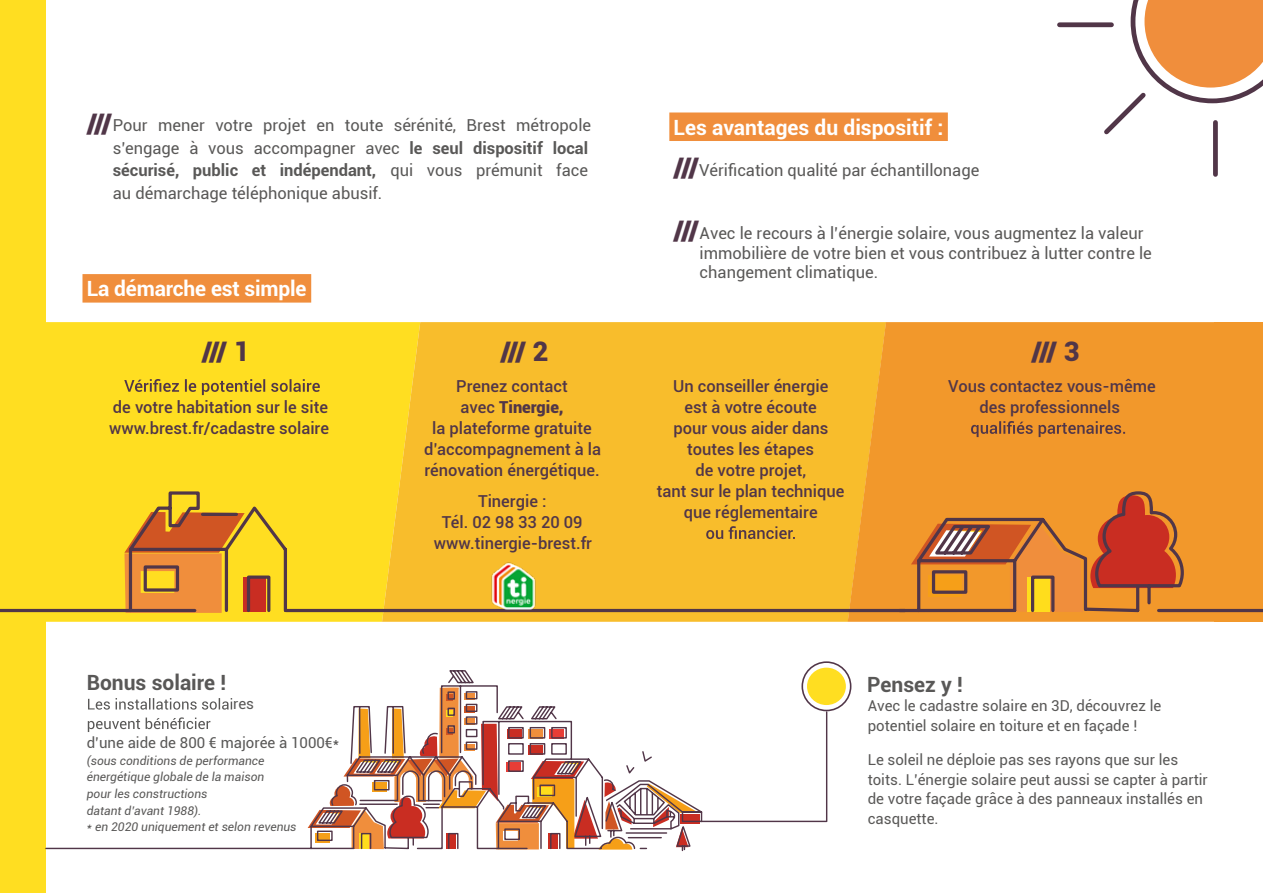
<style>
.page{position:relative;width:1263px;height:893px;background:#fff}
.page>*{position:absolute;margin:0;border:0;box-sizing:border-box;transform-origin:0 0}
.t1{font:900 27px "Roboto";color:#513648}
.t2{font:700 21px "Roboto";color:#fff}
.t3{font:700 21px "Roboto";color:#595857}
.t4{font:16.5px/22.5px "Roboto";color:#595857}
.t5{font:500 16.5px/21px "Roboto";color:#513648;text-align:center}
.t6{font:15px/19.5px "Roboto";color:#595857}
.t7{font:italic 12px/16.5px "Roboto";color:#595857}
.s1{font-weight:900;font-size:27px;color:#513648}
.s2{font-weight:700}
.s3{font-weight:900}
</style>
<div class="page">
<div style="left:1214px;top:322px;width:49px;height:300px;background:#f2982b"></div>
<div style="left:0;top:0;width:46px;height:893px;background:#ffde21"></div>
<svg style="left:1057px;top:0;width:206px;height:177px"></svg>
<svg style="left:45px;top:670px;width:640px;height:182px"></svg>
<svg style="left:308px;top:672px;width:520px;height:178px"></svg>
<hr style="left:631px;top:828px;width:40px;height:1px;background:#513648">
<hr style="left:626px;top:832px;width:40px;height:2px;background:#513648">
<hr style="left:628px;top:837px;width:33px;height:1px;background:#513648">
<div style="left:46px;top:322px;width:336px;height:300px;background:#ffde21"></div>
<svg style="left:124px;top:379px;width:196px;height:16px"></svg>
<div style="left:382px;top:322px;width:466px;height:300px;background:#f8bd2c"></div>
<svg style="left:848px;top:322px;width:366px;height:300px;fill:#f2982b"></svg>
<svg style="left:971px;top:421px;width:154px;height:16px"></svg>
<div style="left:669px;top:112px;width:279px;height:29px;background:#f08e3c"></div>
<div style="left:807px;top:668px;width:39px;height:37px;background:#ffde21;border-radius:50%"></div>
<div style="left:801px;top:661px;width:50px;height:50px;border:2px solid #513648;border-radius:50%"></div>
<div style="left:82px;top:274px;width:229px;height:29px;background:#f08e3c"></div>
<svg style="left:0;top:490px;width:896px;height:124px"></svg>
<svg style="left:896px;top:490px;width:367px;height:124px"></svg>
<svg style="left:88px;top:698px;width:144px;height:12px"></svg>
<svg style="left:88px;top:717px;width:122px;height:15px"></svg>
<img style="left:483px;top:553px;width:61px;height:66px">
<p class="t4" style="left:113px;top:113px;width:480px;text-indent:-26px"><span class="s1">///</span>Pour mener votre projet en toute sérénité, Brest métropole s’engage à vous accompagner avec <span class="s2">le seul dispositif local sécurisé, public et indépendant,</span> qui vous prémunit face au démarchage téléphonique abusif.</p>
<p class="t2" style="left:87px;top:274px;width:221px">La démarche est simple</p>
<p class="t2" style="left:674px;top:112px;width:271px">Les avantages du dispositif :</p>
<h1 class="t1" style="left:674px;top:148px;width:27px">///</h1>
<p class="t4" style="left:699px;top:158px;width:282px">Vérification qualité par échantillonage</p>
<h1 class="t1" style="left:674px;top:212px;width:27px">///</h1>
<p class="t4" style="left:700px;top:222px;width:454px;line-height:19.8px">Avec le recours à l’énergie solaire, vous augmentez la valeur immobilière de votre bien et vous contribuez à lutter contre le changement climatique.</p>
<h1 class="t1" style="left:202px;top:332px;width:49px">/// 1</h1>
<p class="t5" style="left:109px;top:396px;width:221px;text-align:left">de votre habitation sur le site www.brest.fr/cadastre solaire</p>
<h1 class="t1" style="left:500px;top:332px;width:49px">/// 2</h1>
<h1 class="t1" style="left:1031px;top:332px;width:49px">/// 3</h1>
<p class="t5" style="left:948px;top:375px;width:209px">Vous contactez vous-même des professionnels</p>
<p class="t5" style="left:657px;top:375px;width:189px">Un conseiller énergie<br>est à votre écoute<br>pour vous aider dans toutes les étapes<br>de votre projet,<br>tant sur le plan technique que réglementaire</p>
<p class="t5" style="left:424px;top:375px;width:179px">Prenez contact<br>avec <span class="s3">Tinergie,<br></span>la plateforme gratuite d’accompagnement à la rénovation énergétique.</p>
<p class="t5" style="left:434px;top:490px;width:160px">Tinergie :<br>Tél. 02 98 33 20 09 www.tinergie-brest.fr</p>
<p class="t3" style="left:87px;top:668px;width:141px">Bonus solaire !</p>
<p class="t3" style="left:867px;top:669px;width:97px">Pensez y !</p>
<p class="t6" style="left:233px;top:694px;width:22px">res</p>
<p class="t6" style="left:87px;top:733px;width:254px">d’une aide de 800 € majorée à 1000€*</p>
<p class="t7" style="left:87px;top:752px;width:179px">(sous conditions de performance énergétique globale de la maison pour les constructions<br>datant d’avant 1988).</p>
<p class="t7" style="left:87px;top:818px;width:211px">* en 2020 uniquement et selon revenus</p>
<p class="t6" style="left:868px;top:695px;width:295px">Avec le cadastre solaire en 3D, découvrez le potentiel solaire en toiture et en façade !</p>
<p class="t6" style="left:868px;top:749px;width:342px">Le soleil ne déploie pas ses rayons que sur les toits. L’énergie solaire peut aussi se capter à partir de votre façade grâce à des panneaux installés en casquette.</p>
</div>
